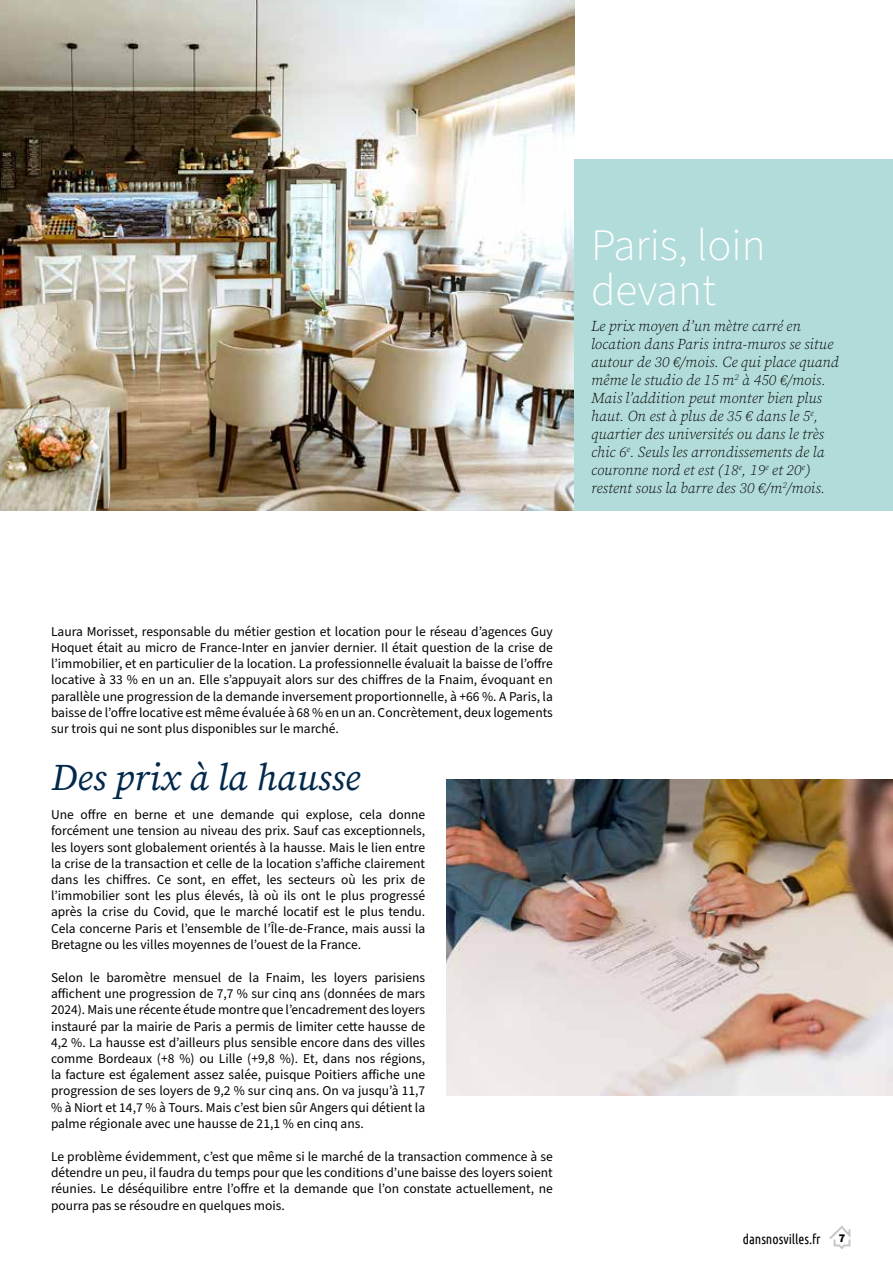
<style>
.page{position:relative;width:893px;height:1263px;background:#fff}
.page>*{position:absolute;margin:0;border:0;box-sizing:border-box;transform-origin:0 0}
.t1{font:300 45px/45px "Source Sans Pro";color:#fff}
.t2{font:italic 37.5px "Source Serif Variable";color:#00294c}
.t3{font:italic 15px/18px "Source Serif Variable";color:#000}
.t4{font:13.5px/16.2px "Source Sans Pro";color:#000;text-align:justify}
.t5{font:13.5px "Ubuntu Condensed";color:#000}
.t6{font:900 12px "Source Sans Pro";color:#000}
</style>
<div class="page">
<svg style="left:829px;top:1226px;width:21px;height:23px"></svg>
<img style="left:0;top:0;width:574px;height:510px">
<div style="left:574px;top:159px;width:319px;height:351px;background:#b2dcd9"></div>
<img style="left:446px;top:779px;width:447px;height:316px">
<h1 class="t1" style="left:591px;top:224px;width:176px">Paris, loin devant</h1>
<p class="t3" style="left:591px;top:317px;width:249px">Le prix moyen d’un mètre carré en location dans Paris intra-muros se situe autour de 30 €/mois. Ce qui place quand même le studio de 15 m<sup>2</sup> à 450 €/mois.<br>Mais l’addition peut monter bien plus haut. On est à plus de 35 € dans le 5<sup>e</sup>, quartier des universités ou dans le très chic 6<sup>e</sup>. Seuls les arrondissements de la couronne nord et est (18<sup>e</sup>, 19<sup>e</sup> et 20<sup>e</sup>) restent sous la barre des 30 €/m<sup>2</sup>/mois.</p>
<p class="t4" style="left:51px;top:624px;width:503px">Laura Morisset, responsable du métier gestion et location pour le réseau d’agences Guy Hoquet était au micro de France-Inter en janvier dernier. Il était question de la crise de l’immobilier, et en particulier de la location. La professionnelle évaluait la baisse de l’offre locative à 33 % en un an. Elle s’appuyait alors sur des chiffres de la Fnaim, évoquant en parallèle une progression de la demande inversement proportionnelle, à +66 %. A Paris, la baisse de l’offre locative est même évaluée à 68 % en un an. Concrètement, deux logements sur trois qui ne sont plus disponibles sur le marché.</p>
<h2 class="t2" style="left:51px;top:752px;width:310px">Des prix à la hausse</h2>
<p class="t4" style="left:51px;top:807px;width:376px">Une offre en berne et une demande qui explose, cela donne forcément une tension au niveau des prix. Sauf cas exceptionnels, les loyers sont globalement orientés à la hausse. Mais le lien entre la crise de la transaction et celle de la location s’affiche clairement dans les chiffres. Ce sont, en effet, les secteurs où les prix de l’immobilier sont les plus élevés, là où ils ont le plus progressé après la crise du Covid, que le marché locatif est le plus tendu.<br>Cela concerne Paris et l’ensemble de l’Île-de-France, mais aussi la Bretagne ou les villes moyennes de l’ouest de la France.</p>
<p class="t4" style="left:51px;top:970px;width:376px">Selon le baromètre mensuel de la Fnaim, les loyers parisiens affichent une progression de 7,7 % sur cinq ans (données de mars 2024). Mais une récente étude montre que l’encadrement des loyers instauré par la mairie de Paris a permis de limiter cette hausse de 4,2 %. La hausse est d’ailleurs plus sensible encore dans des villes comme Bordeaux (+8 %) ou Lille (+9,8 %). Et, dans nos régions, la facture est également assez salée, puisque Poitiers affiche une progression de ses loyers de 9,2 % sur cinq ans. On va jusqu’à 11,7 % à Niort et 14,7 % à Tours. Mais c’est bien sûr Angers qui détient la palme régionale avec une hausse de 21,1 % en cinq ans.</p>
<p class="t4" style="left:51px;top:1149px;width:503px">Le problème évidemment, c’est que même si le marché de la transaction commence à se détendre un peu, il faudra du temps pour que les conditions d’une baisse des loyers soient réunies. Le déséquilibre entre l’offre et la demande que l’on constate actuellement, ne pourra pas se résoudre en quelques mois.</p>
<p class="t5" style="left:743px;top:1230px;width:80px">dansnosvilles.fr</p>
<p class="t6" style="left:839px;top:1230px;width:8px">7</p>
</div>
